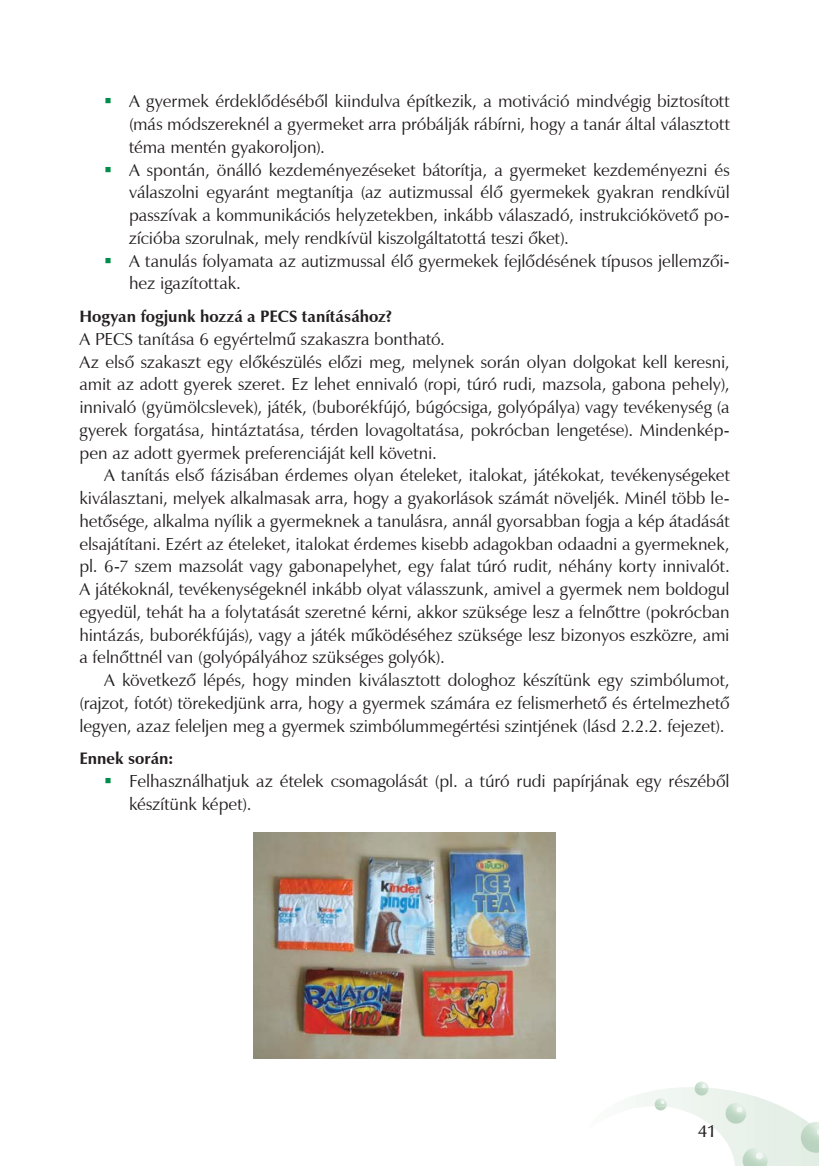
<style>
.page{position:relative;width:819px;height:1166px;background:#fff}
.page>*{position:absolute;margin:0;border:0;box-sizing:border-box;transform-origin:0 0}
.t1{font:17.5px/22.8px "Zapf Humanist 601 PFL";color:#231f20;text-align:justify}
.t2{font:17.5px "Zapf Humanist 601 Dm PFL";color:#231f20}
.t3{font:700 16.62px "Zapf Humanist 601 PFL";color:#231f20}
.s1{color:#008d49}
</style>
<div class="page">
<img style="left:696px;top:1081px;width:10px;height:3px">
<svg style="left:636px;top:1084px;width:183px;height:82px"></svg>
<img style="left:253px;top:832px;width:302px;height:227px">
<p class="t1" style="left:129px;top:90px;width:602px;text-indent:-25px"><span class="s1">▪</span> A gyermek érdeklődéséből kiindulva építkezik, a motiváció mindvégig biztosított (más módszereknél a gyermeket arra próbálják rábírni, hogy a tanár által választott téma mentén gyakoroljon).</p>
<p class="t1" style="left:129px;top:158px;width:602px;text-indent:-25px"><span class="s1">▪</span> A spontán, önálló kezdeményezéseket bátorítja, a gyermeket kezdeményezni és válaszolni egyaránt megtanítja (az autizmussal élő gyermekek gyakran rendkívül passzívak a kommunikációs helyzetekben, inkább válaszadó, instrukciókövető po&shy;zícióba szorulnak, mely rendkívül kiszolgáltatottá teszi őket).</p>
<p class="t1" style="left:129px;top:249px;width:602px;text-indent:-25px"><span class="s1">▪</span> A tanulás folyamata az autizmussal élő gyermekek fejlődésének típusos jellemzői&shy;hez igazítottak.</p>
<p class="t3" style="left:79px;top:306px;width:314px">Hogyan fogjunk hozzá a PECS tanításához?</p>
<p class="t1" style="left:79px;top:327px;width:651px;text-align:left">A PECS tanítása 6 egyértelmű szakaszra bontható.<br>Az első szakaszt egy előkészülés előzi meg, melynek során olyan dolgokat kell keresni, amit az adott gyerek szeret. Ez lehet ennivaló (ropi, túró rudi, mazsola, gabona pehely), innivaló (gyümölcslevek), játék, (buborékfújó, búgócsiga, golyópálya) vagy tevékenység (a gyerek forgatása, hintáztatása, térden lovagoltatása, pokrócban lengetése). Mindenkép&shy;pen az adott gyermek preferenciáját kell követni.</p>
<p class="t1" style="left:79px;top:464px;width:652px;text-indent:25px">A tanítás első fázisában érdemes olyan ételeket, italokat, játékokat, tevékenységeket kiválasztani, melyek alkalmasak arra, hogy a gyakorlások számát növeljék. Minél több le&shy;hetősége, alkalma nyílik a gyermeknek a tanulásra, annál gyorsabban fogja a kép átadását elsajátítani. Ezért az ételeket, italokat érdemes kisebb adagokban odaadni a gyermeknek, pl. 6-7 szem mazsolát vagy gabonapelyhet, egy falat túró rudit, néhány korty innivalót.<br>A játékoknál, tevékenységeknél inkább olyat válasszunk, amivel a gyermek nem boldogul egyedül, tehát ha a folytatását szeretné kérni, akkor szüksége lesz a felnőttre (pokrócban hintázás, buborékfújás), vagy a játék működéséhez szüksége lesz bizonyos eszközre, ami a felnőttnél van (golyópályához szükséges golyók).</p>
<p class="t1" style="left:79px;top:669px;width:651px;text-indent:25px">A következő lépés, hogy minden kiválasztott dologhoz készítünk egy szimbólumot, (rajzot, fotót) törekedjünk arra, hogy a gyermek számára ez felismerhető és értelmezhető legyen, azaz feleljen meg a gyermek szimbólummegértési szintjének (lásd 2.2.2. fejezet).</p>
<p class="t3" style="left:79px;top:748px;width:96px">Ennek során:</p>
<p class="t1" style="left:129px;top:770px;width:602px;text-indent:-25px"><span class="s1">▪</span> Felhasználhatjuk az ételek csomagolását (pl. a túró rudi papírjának egy részéből készítünk képet).</p>
<p class="t2" style="left:697px;top:1120px;width:21px">41</p>
</div>
